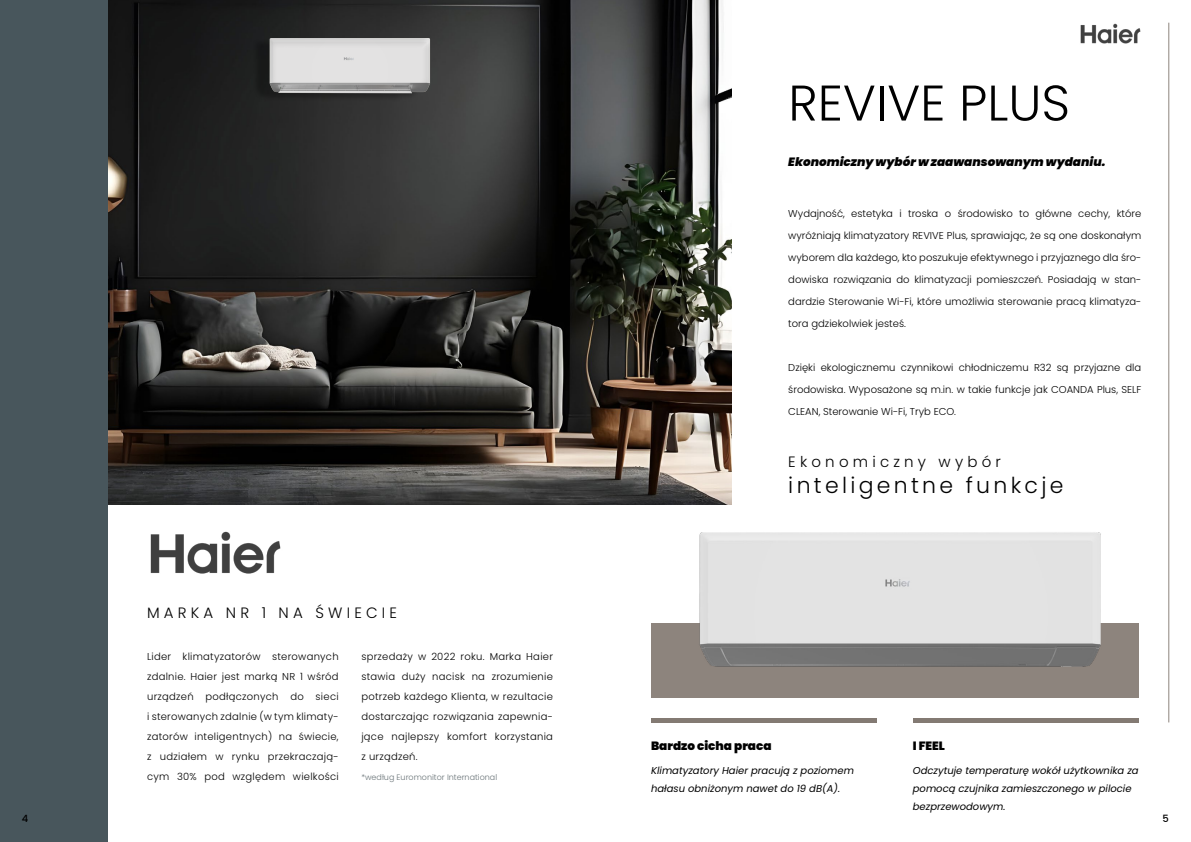
<style>
.page{position:relative;width:1191px;height:842px;background:#fff}
.page>*{position:absolute;margin:0;border:0;box-sizing:border-box;transform-origin:0 0}
.t1{font:300 50px "Poppins";color:#000}
.t2{font:300 22px "Poppins";letter-spacing:.15em;color:#000}
.t3{font:300 15px "Poppins";letter-spacing:.28em;color:#000}
.t4{font:italic 900 12px "Poppins";color:#000}
.t5{font:900 12px "Poppins";color:#000}
.t6{font:300 10px/20px "Poppins";color:#000;text-align:justify}
.t7{font:italic 10px/18px "Poppins";color:#000}
.t8{font:500 10px "Poppins";color:#000}
.t9{font:300 8px "Poppins";color:#6a7478}
</style>
<div class="page">
<img style="left:108px;top:0;width:623px;height:505px">
<img style="left:241px;top:0;width:218px;height:130px">
<div style="left:261px;top:28px;width:177px;height:76px;background:#000;opacity:.1"></div>
<div style="left:0;top:0;width:108px;height:842px;background:#48565c"></div>
<hr style="left:651px;top:718px;width:225px;height:4px;background:#837a73">
<hr style="left:912px;top:718px;width:226px;height:4px;background:#837a73">
<img style="left:150px;top:531px;width:131px;height:43px">
<div style="left:651px;top:623px;width:487px;height:74px;background:#8d847d"></div>
<img style="left:1080px;top:23px;width:61px;height:21px">
<img style="left:699px;top:532px;width:402px;height:135px">
<hr style="left:1168px;top:23px;width:1px;height:699px;background:#8d847d">
<h1 class="t1" style="left:788px;top:74px;width:283px">REVIVE PLUS</h1>
<p class="t4" style="left:788px;top:155px;width:319px">Ekonomiczny wybór w zaawansowanym wydaniu.</p>
<p class="t6" style="left:788px;top:204px;width:354px">Wydajność, estetyka i troska o środowisko to główne cechy, które</p>
<p class="t6" style="left:788px;top:226px;width:354px">wyróżniają klimatyzatory REVIVE Plus, sprawiając, że są one doskonałym</p>
<p class="t6" style="left:788px;top:248px;width:354px">wyborem dla każdego, kto poszukuje efektywnego i przyjaznego dla śro-</p>
<p class="t6" style="left:788px;top:270px;width:354px">dowiska rozwiązania do klimatyzacji pomieszczeń. Posiadają w stan-</p>
<p class="t6" style="left:788px;top:292px;width:354px">dardzie Sterowanie Wi-Fi, które umożliwia sterowanie pracą klimatyza-</p>
<p class="t6" style="left:788px;top:314px;width:119px">tora gdziekolwiek jesteś.</p>
<p class="t6" style="left:788px;top:358px;width:354px">Dzięki ekologicznemu czynnikowi chłodniczemu R32 są przyjazne dla</p>
<p class="t6" style="left:788px;top:380px;width:354px">środowiska. Wyposażone są m.in. w takie funkcje jak COANDA Plus, SELF</p>
<p class="t6" style="left:788px;top:402px;width:169px">CLEAN, Sterowanie Wi-Fi, Tryb ECO.</p>
<h3 class="t3" style="left:147px;top:604px;width:251px">MARKA NR 1 NA ŚWIECIE</h3>
<p class="t6" style="left:147px;top:647px;width:193px">Lider klimatyzatorów sterowanych zdalnie. Haier jest marką NR 1 wśród urządzeń podłączonych do sieci i sterowanych zdalnie (w tym klimaty&shy;zatorów inteligentnych) na świecie, z udziałem w rynku przekraczają&shy;cym 30% pod względem wielkości</p>
<p class="t6" style="left:361px;top:647px;width:193px">sprzedaży w 2022 roku. Marka Haier stawia duży nacisk na zrozumienie potrzeb każdego Klienta, w rezultacie dostarczając rozwiązania zapewnia&shy;jące najlepszy komfort korzystania z urządzeń.</p>
<p class="t9" style="left:361px;top:772px;width:137px">*według Euromonitor International</p>
<h3 class="t3" style="left:788px;top:453px;width:214px">Ekonomiczny wybór</h3>
<h2 class="t2" style="left:788px;top:472px;width:277px">inteligentne funkcje</h2>
<p class="t5" style="left:651px;top:739px;width:122px">Bardzo cicha praca</p>
<p class="t5" style="left:912px;top:739px;width:34px">I FEEL</p>
<p class="t7" style="left:651px;top:761px;width:204px">Klimatyzatory Haier pracują z poziomem hałasu obniżonym nawet do 19 dB(A).</p>
<p class="t7" style="left:912px;top:761px;width:227px">Odczytuje temperaturę wokół użytkownika za pomocą czujnika zamieszczonego w pilocie bezprzewodowym.</p>
<p class="t8" style="left:22px;top:813px;width:8px">4</p>
<p class="t8" style="left:1162px;top:813px;width:8px">5</p>
</div>
